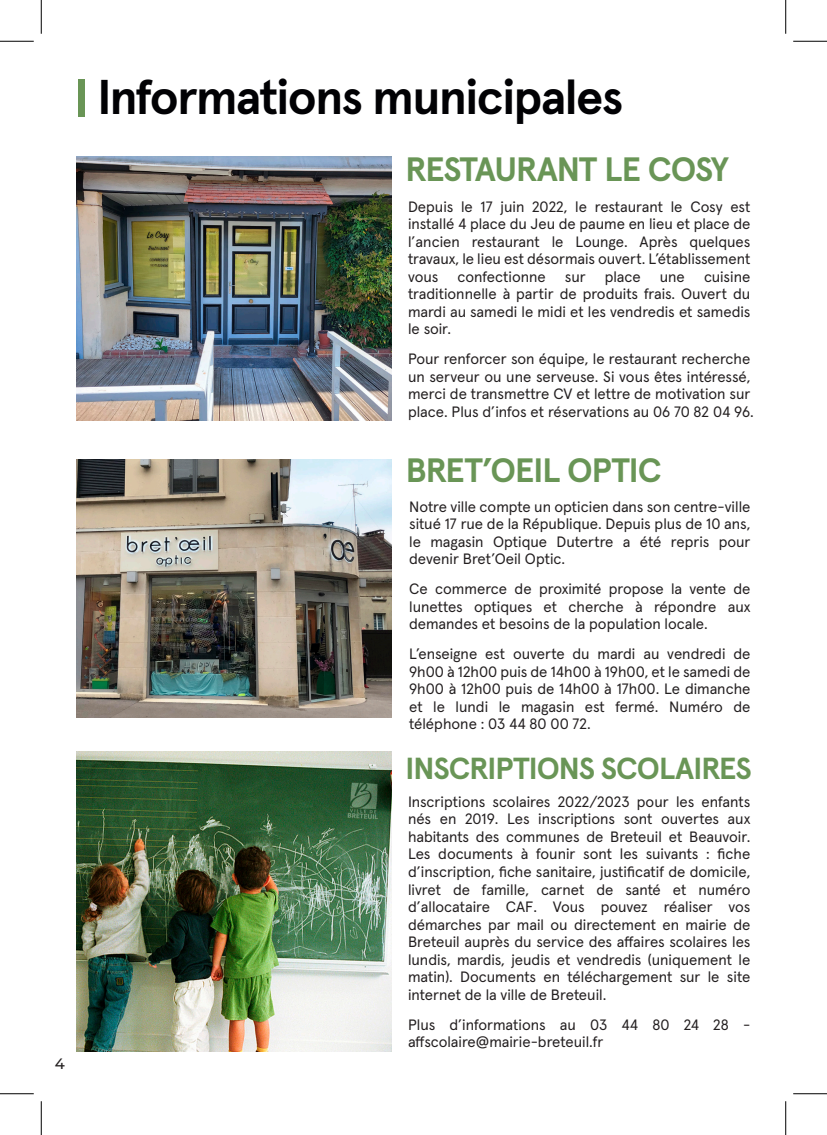
<style>
.page{position:relative;width:827px;height:1135px;background:#fff}
.page>*{position:absolute;margin:0;border:0;box-sizing:border-box;transform-origin:0 0}
.t1{font:700 48.75px "Apercu Pro";letter-spacing:-.03em;color:#010104}
.t2{font:700 33.75px "Apercu Pro";letter-spacing:-.035em;color:#699556}
.t3{font:700 30.38px "Apercu Pro";letter-spacing:-.03em;color:#699556}
.t4{font:15px/17.5px "Apercu Pro";color:#231f20;text-align:justify}
.t5{font:500 15px "Montserrat";color:#231f20}
</style>
<div class="page">
<div style="left:78px;top:79px;width:6px;height:38px;background:#699556"></div>
<img style="left:77px;top:156px;width:314px;height:264px">
<img style="left:77px;top:459px;width:314px;height:258px">
<img style="left:77px;top:752px;width:314px;height:299px">
<hr style="left:0;top:41px;width:34px;height:1px;background:#000">
<hr style="left:793px;top:41px;width:34px;height:1px;background:#000">
<hr style="left:0;top:1093px;width:34px;height:1px;background:#000">
<hr style="left:793px;top:1093px;width:34px;height:1px;background:#000">
<hr style="left:41px;top:0;width:1px;height:34px;background:#000">
<hr style="left:41px;top:1101px;width:1px;height:34px;background:#000">
<hr style="left:785px;top:0;width:1px;height:34px;background:#000">
<hr style="left:785px;top:1101px;width:1px;height:34px;background:#000">
<p class="t5" style="left:55px;top:1053px;width:12px">4</p>
<h1 class="t1" style="left:97px;top:59px;width:527px">Informations municipales</h1>
<h2 class="t2" style="left:405px;top:143px;width:325px">RESTAURANT LE COSY</h2>
<p class="t4" style="left:408px;top:196px;width:344px">Depuis le 17 juin 2022, le restaurant le Cosy est installé 4 place du Jeu de paume en lieu et place de l’ancien restaurant le Lounge. Après quelques travaux, le lieu est désormais ouvert. L’établissement vous</p>
<p class="t4" style="left:408px;top:266px;width:344px;text-indent:296px">cuisine traditionnelle à partir de produits frais. Ouvert du mardi au samedi le midi et les vendredis et samedis le soir.</p>
<p class="t4" style="left:408px;top:349px;width:347px;text-align:left">Pour renforcer son équipe, le restaurant recherche un serveur ou une serveuse. Si vous êtes intéressé, merci de transmettre CV et lettre de motivation sur place. Plus d’infos et réservations au 06 70 82 04 96.</p>
<p class="t4" style="left:457px;top:266px;width:90px">confectionne</p>
<p class="t4" style="left:565px;top:266px;width:22px">sur</p>
<p class="t4" style="left:604px;top:266px;width:38px">place</p>
<p class="t4" style="left:660px;top:266px;width:27px">une</p>
<h2 class="t2" style="left:406px;top:444px;width:257px">BRET’OEIL OPTIC</h2>
<p class="t4" style="left:409px;top:497px;width:343px">Notre ville compte un opticien dans son centre-ville situé 17 rue de la République. Depuis plus de 10 ans, le magasin Optique Dutertre a été repris pour devenir Bret’Oeil Optic.</p>
<p class="t4" style="left:409px;top:579px;width:343px">Ce commerce de proximité propose la vente de lunettes optiques et cherche à répondre aux demandes et besoins de la population locale.</p>
<p class="t4" style="left:409px;top:644px;width:343px">L’enseigne est ouverte du mardi au vendredi de 9h00 à 12h00 puis de 14h00 à 19h00, et le samedi de 9h00 à 12h00 puis de 14h00 à 17h00. Le dimanche et le lundi le magasin est fermé. Numéro de téléphone : 03 44 80 00 72.</p>
<h3 class="t3" style="left:405px;top:745px;width:348px">INSCRIPTIONS SCOLAIRES</h3>
<p class="t4" style="left:408px;top:792px;width:344px">Inscriptions scolaires 2022/2023 pour les enfants nés en 2019. Les inscriptions sont ouvertes aux habitants des communes de Breteuil et Beauvoir.<br>Les documents à founir sont les suivants : fiche d’inscription, fiche sanitaire, justificatif de domicile, livret de famille, carnet de santé et numéro d’allocataire CAF. Vous pouvez réaliser vos démarches par mail ou directement en mairie de Breteuil auprès du service des affaires scolaires les lundis, mardis, jeudis et vendredis (uniquement le matin). Documents en téléchargement sur le site internet de la ville de Breteuil.</p>
<p class="t4" style="left:408px;top:1014px;width:344px">Plus d’informations au 03 44 80 24 28 - affscolaire@mairie-breteuil.fr</p>
</div>
